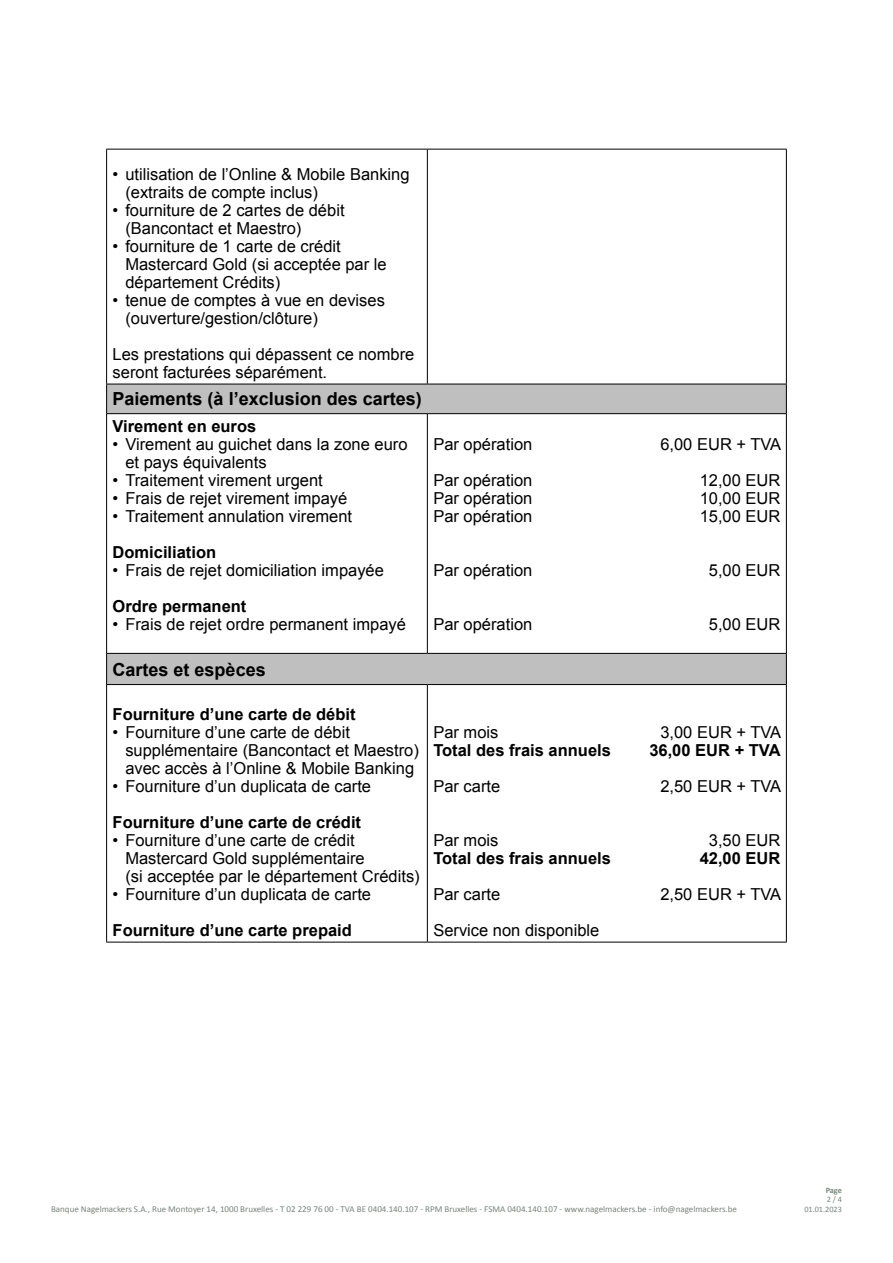
<style>
.page{position:relative;width:893px;height:1263px;background:#fff}
.page>*{position:absolute;margin:0;border:0;box-sizing:border-box;transform-origin:0 0}
.t1{font:700 18px "Arial";color:#000}
.t2{font:16.5px/18px "Arial";color:#000}
.t3{font:700 16.5px "Arial";color:#000}
.t4{font:9px "Calibri";color:#79837c}
.t5{font:8.25px/9.6px "Calibri";color:#79837c;text-align:right}
.t6{font:700 8.25px "Calibri";color:#79837c}
</style>
<div class="page">
<svg style="left:107px;top:385px;width:679px;height:299px"></svg>
<hr style="left:106px;top:149px;width:321px;height:1px;background:#000">
<hr style="left:106px;top:149px;width:1px;height:235px;background:#000">
<hr style="left:427px;top:149px;width:360px;height:1px;background:#000">
<hr style="left:427px;top:149px;width:1px;height:235px;background:#000">
<hr style="left:786px;top:149px;width:1px;height:235px;background:#000">
<hr style="left:106px;top:384px;width:321px;height:1px;background:#000">
<svg style="left:106px;top:384px;width:1px;height:29px"></svg>
<hr style="left:427px;top:384px;width:360px;height:1px;background:#000">
<svg style="left:786px;top:384px;width:1px;height:29px"></svg>
<hr style="left:106px;top:413px;width:321px;height:1px;background:#000">
<hr style="left:106px;top:414px;width:1px;height:239px;background:#000">
<hr style="left:427px;top:413px;width:360px;height:1px;background:#000">
<hr style="left:427px;top:414px;width:1px;height:239px;background:#000">
<hr style="left:786px;top:414px;width:1px;height:239px;background:#000">
<hr style="left:106px;top:653px;width:321px;height:1px;background:#000">
<hr style="left:106px;top:654px;width:1px;height:30px;background:#000">
<hr style="left:427px;top:653px;width:360px;height:1px;background:#000">
<hr style="left:786px;top:654px;width:1px;height:30px;background:#000">
<hr style="left:106px;top:684px;width:321px;height:1px;background:#000">
<hr style="left:106px;top:685px;width:1px;height:257px;background:#000">
<hr style="left:427px;top:684px;width:360px;height:1px;background:#000">
<hr style="left:427px;top:685px;width:1px;height:257px;background:#000">
<hr style="left:786px;top:685px;width:1px;height:257px;background:#000">
<hr style="left:106px;top:942px;width:321px;height:1px;background:#000">
<hr style="left:427px;top:942px;width:360px;height:1px;background:#000">
<p class="t2" style="left:125px;top:165px;width:286px;text-indent:-13px">• utilisation de l’Online &amp; Mobile Banking (extraits de compte inclus)</p>
<p class="t2" style="left:125px;top:201px;width:221px;text-indent:-13px">• fourniture de 2 cartes de débit (Bancontact et Maestro)</p>
<p class="t2" style="left:125px;top:237px;width:263px;text-indent:-13px">• fourniture de 1 carte de crédit<br>Mastercard Gold (si acceptée par le département Crédits)</p>
<p class="t2" style="left:125px;top:291px;width:261px;text-indent:-13px">• tenue de comptes à vue en devises (ouverture/gestion/clôture)</p>
<p class="t2" style="left:113px;top:345px;width:303px">Les prestations qui dépassent ce nombre seront facturées séparément.</p>
<p class="t1" style="left:113px;top:387px;width:311px">Paiements (à l’exclusion des cartes)</p>
<p class="t3" style="left:113px;top:415px;width:145px">Virement en euros</p>
<p class="t2" style="left:125px;top:435px;width:284px;text-indent:-13px">• Virement au guichet dans la zone euro et pays équivalents</p>
<p class="t2" style="left:113px;top:471px;width:212px">• Traitement virement urgent</p>
<p class="t2" style="left:113px;top:489px;width:236px">• Frais de rejet virement impayé</p>
<p class="t2" style="left:113px;top:507px;width:241px">• Traitement annulation virement</p>
<p class="t3" style="left:113px;top:541px;width:105px">Domiciliation</p>
<p class="t2" style="left:113px;top:561px;width:273px">• Frais de rejet domiciliation impayée</p>
<p class="t3" style="left:113px;top:595px;width:135px">Ordre permanent</p>
<p class="t2" style="left:113px;top:615px;width:295px">• Frais de rejet ordre permanent impayé</p>
<p class="t1" style="left:113px;top:657px;width:155px">Cartes et espèces</p>
<p class="t3" style="left:113px;top:703px;width:244px">Fourniture d’une carte de débit</p>
<p class="t2" style="left:125px;top:723px;width:295px;text-indent:-13px">• Fourniture d’une carte de débit supplémentaire (Bancontact et Maestro) avec accès à l’Online &amp; Mobile Banking</p>
<p class="t2" style="left:113px;top:777px;width:260px">• Fourniture d’un duplicata de carte</p>
<p class="t3" style="left:113px;top:811px;width:250px">Fourniture d’une carte de crédit</p>
<p class="t2" style="left:125px;top:831px;width:296px;text-indent:-13px">• Fourniture d’une carte de crédit<br>Mastercard Gold supplémentaire<br>(si acceptée par le département Crédits)</p>
<p class="t2" style="left:113px;top:885px;width:260px">• Fourniture d’un duplicata de carte</p>
<p class="t3" style="left:113px;top:919px;width:241px">Fourniture d’une carte prepaid</p>
<p class="t2" style="left:433px;top:435px;width:101px">Par opération</p>
<p class="t2" style="left:660px;top:435px;width:122px">6,00 EUR + TVA</p>
<p class="t2" style="left:433px;top:471px;width:101px">Par opération</p>
<p class="t2" style="left:700px;top:471px;width:82px">12,00 EUR</p>
<p class="t2" style="left:433px;top:489px;width:101px">Par opération</p>
<p class="t2" style="left:700px;top:489px;width:82px">10,00 EUR</p>
<p class="t2" style="left:433px;top:507px;width:101px">Par opération</p>
<p class="t2" style="left:700px;top:507px;width:82px">15,00 EUR</p>
<p class="t2" style="left:433px;top:561px;width:101px">Par opération</p>
<p class="t2" style="left:709px;top:561px;width:73px">5,00 EUR</p>
<p class="t2" style="left:433px;top:615px;width:101px">Par opération</p>
<p class="t2" style="left:709px;top:615px;width:73px">5,00 EUR</p>
<p class="t2" style="left:433px;top:723px;width:67px">Par mois</p>
<p class="t2" style="left:660px;top:723px;width:122px">3,00 EUR + TVA</p>
<p class="t3" style="left:433px;top:739px;width:179px">Total des frais annuels</p>
<p class="t3" style="left:649px;top:739px;width:133px">36,00 EUR + TVA</p>
<p class="t2" style="left:433px;top:777px;width:68px">Par carte</p>
<p class="t2" style="left:660px;top:777px;width:122px">2,50 EUR + TVA</p>
<p class="t2" style="left:433px;top:831px;width:67px">Par mois</p>
<p class="t2" style="left:709px;top:831px;width:73px">3,50 EUR</p>
<p class="t3" style="left:433px;top:847px;width:179px">Total des frais annuels</p>
<p class="t3" style="left:700px;top:847px;width:82px">42,00 EUR</p>
<p class="t2" style="left:433px;top:885px;width:68px">Par carte</p>
<p class="t2" style="left:660px;top:885px;width:122px">2,50 EUR + TVA</p>
<p class="t2" style="left:433px;top:921px;width:167px">Service non disponible</p>
<p class="t4" style="left:51px;top:1203px;width:687px">Banque Nagelmackers S.A., Rue Montoyer 14, 1000 Bruxelles - T 02 229 76 00 - TVA BE 0404.140.107 - RPM Bruxelles - FSMA 0404.140.107 - www.nagelmackers.be - info@nagelmackers.be</p>
<p class="t6" style="left:826px;top:1185px;width:18px">Page</p>
<p class="t5" style="left:804px;top:1194px;width:39px">2 / 4<br>01.01.2023</p>
</div>
